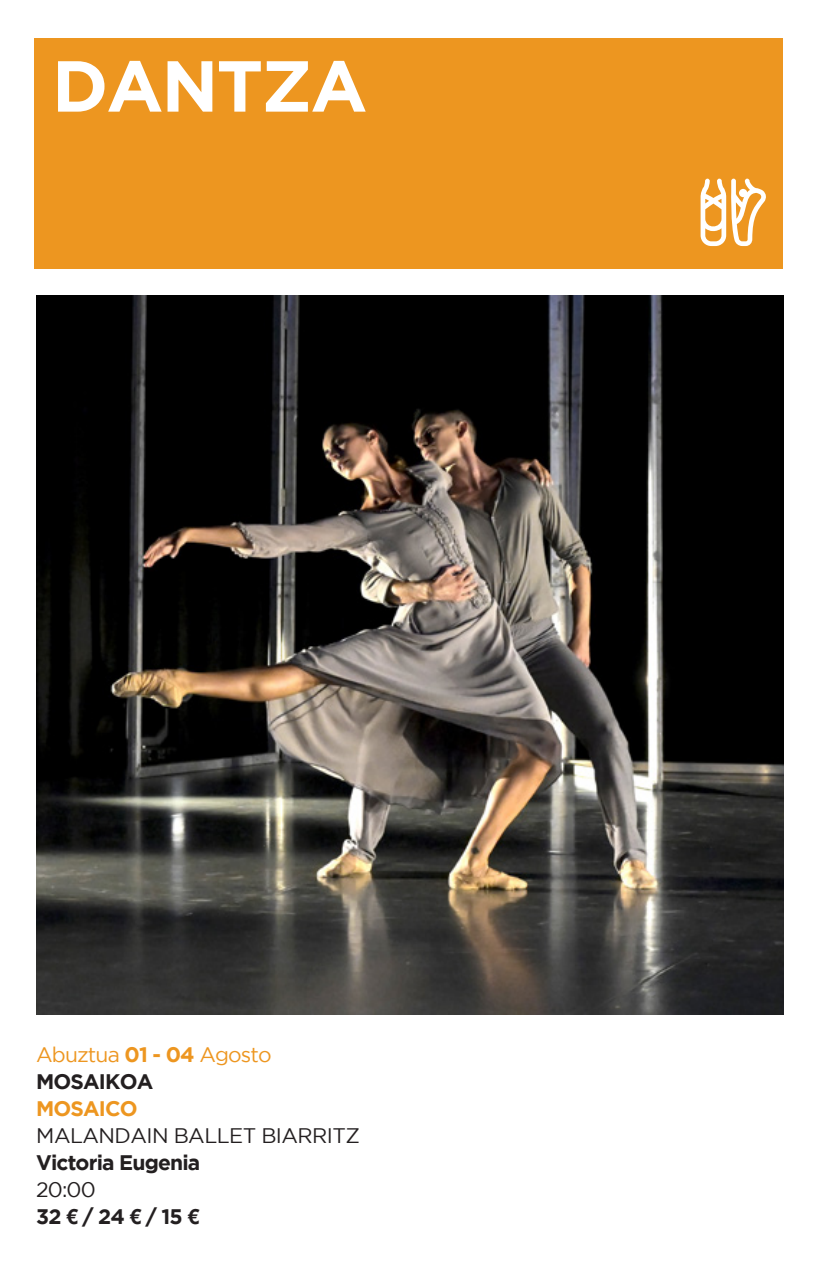
<style>
.page{position:relative;width:817px;height:1276px;background:#fff}
.page>*{position:absolute;margin:0;border:0;box-sizing:border-box;transform-origin:0 0}
.t1{font:700 72px "Gotham";letter-spacing:-.025em;color:#fff}
.t2{font:700 21px "Gotham";letter-spacing:-.04em;color:#231f20}
.t3{font:21px "Gotham";letter-spacing:-.025em;color:#231f20}
.t4{font:21px "Gotham";letter-spacing:-.04em;color:#ed9620}
.t5{font:700 21px "Gotham";letter-spacing:-.04em;color:#ed9620}
.s1{font-weight:700}
.s2{font-family:"Helvetica Neue LT Std"}
</style>
<div class="page">
<div style="left:34px;top:38px;width:748px;height:230px;background:#ed9620"></div>
<svg style="left:700px;top:179px;width:66px;height:67px"></svg>
<img style="left:36px;top:296px;width:747px;height:718px">
<p class="t1" style="left:52px;top:45px;width:317px">DANTZA</p>
<p class="t4" style="left:36px;top:1042px;width:237px">Abuztua <span class="s1">01 - 04</span> Agosto</p>
<p class="t2" style="left:36px;top:1069px;width:119px">MOSAIKOA</p>
<p class="t5" style="left:36px;top:1096px;width:103px">MOSAICO</p>
<p class="t3" style="left:36px;top:1123px;width:325px">MALANDAIN BALLET BIARRITZ</p>
<p class="t2" style="left:36px;top:1150px;width:166px">Victoria Eugenia</p>
<p class="t3" style="left:36px;top:1177px;width:61px">20:00</p>
<p class="t2" style="left:36px;top:1204px;width:164px">32 <span class="s2">€</span> / 24 <span class="s2">€</span> / 15 <span class="s2">€</span></p>
</div>
